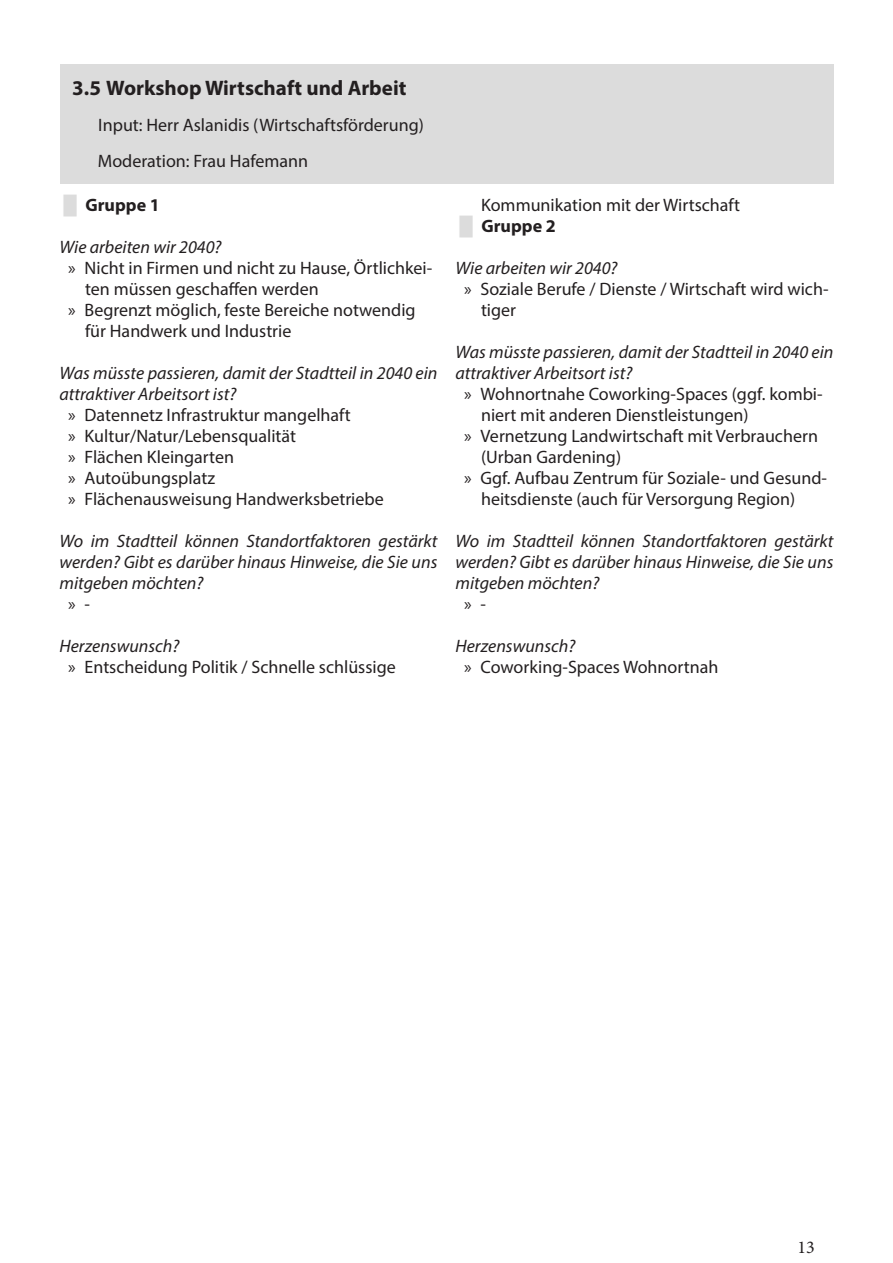
<style>
.page{position:relative;width:893px;height:1263px;background:#fff}
.page>*{position:absolute;margin:0;border:0;box-sizing:border-box;transform-origin:0 0}
.t1{font:700 21px "Myriad Pro";color:#231f20}
.t2{font:18px/21px "Myriad Pro";color:#231f20}
.Workshopfragen{font:italic 18px/21px "Myriad Pro";color:#231f20}
.t3{font:700 18px "Myriad Pro";color:#231f20}
.t4{font:18px "Minion Pro";color:#231f20}
.s1{font-family:"Arial";color:#dcdcdc}
.s2{font-family:"Arial";font-weight:400;color:#dcdcdc}
</style>
<div class="page">
<div style="left:60px;top:64px;width:773px;height:120px;background:#dcdcdc"></div>
<p class="t1" style="left:72px;top:74px;width:336px">3.5 Workshop Wirtschaft und Arbeit</p>
<p class="t2" style="left:98px;top:106px;width:328px;line-height:36px;text-indent:-21px"><span class="s1">█</span> Input: Herr Aslanidis (Wirtschaftsförderung)<br>Moderation: Frau Hafemann</p>
<p class="t3" style="left:64px;top:193px;width:98px"><span class="s2">█</span> Gruppe 1</p>
<p class="Workshopfragen" style="left:60px;top:236px;width:164px">Wie arbeiten wir 2040?</p>
<p class="t2" style="left:85px;top:257px;width:349px;text-indent:-17px">» Nicht in Firmen und nicht zu Hause, Örtlichkei&shy;ten müssen geschaffen werden</p>
<p class="t2" style="left:85px;top:299px;width:332px;text-indent:-17px">» Begrenzt möglich, feste Bereiche notwendig für Handwerk und Industrie</p>
<p class="Workshopfragen" style="left:60px;top:362px;width:379px">Was müsste passieren, damit der Stadtteil in 2040 ein attraktiver Arbeitsort ist?</p>
<p class="t2" style="left:68px;top:404px;width:284px">» Datennetz Infrastruktur mangelhaft</p>
<p class="t2" style="left:68px;top:425px;width:230px">» Kultur/Natur/Lebensqualität</p>
<p class="t2" style="left:68px;top:446px;width:168px">» Flächen Kleingarten</p>
<p class="t2" style="left:68px;top:467px;width:149px">» Autoübungsplatz</p>
<p class="t2" style="left:68px;top:488px;width:317px">» Flächenausweisung Handwerksbetriebe</p>
<p class="Workshopfragen" style="left:60px;top:530px;width:379px;text-align:justify">Wo im Stadtteil können Standortfaktoren gestärkt werden? Gibt es darüber hinaus Hinweise, die Sie uns mitgeben möchten?</p>
<p class="t2" style="left:68px;top:593px;width:24px">» -</p>
<p class="Workshopfragen" style="left:60px;top:635px;width:121px">Herzenswunsch?</p>
<p class="t2" style="left:68px;top:656px;width:329px">» Entscheidung Politik / Schnelle schlüssige</p>
<p class="t2" style="left:481px;top:194px;width:260px">Kommunikation mit der Wirtschaft</p>
<p class="t3" style="left:460px;top:214px;width:98px"><span class="s2">█</span> Gruppe 2</p>
<p class="Workshopfragen" style="left:455px;top:257px;width:164px">Wie arbeiten wir 2040?</p>
<p class="t2" style="left:481px;top:278px;width:349px;text-indent:-17px">» Soziale Berufe / Dienste / Wirtschaft wird wich&shy;tiger</p>
<p class="Workshopfragen" style="left:455px;top:341px;width:379px">Was müsste passieren, damit der Stadtteil in 2040 ein attraktiver Arbeitsort ist?</p>
<p class="t2" style="left:481px;top:383px;width:343px;text-indent:-17px">» Wohnortnahe Coworking-Spaces (ggf. kombi&shy;niert mit anderen Dienstleistungen)</p>
<p class="t2" style="left:481px;top:425px;width:338px;text-indent:-17px">» Vernetzung Landwirtschaft mit Verbrauchern (Urban Gardening)</p>
<p class="t2" style="left:481px;top:467px;width:348px;text-indent:-17px">» Ggf. Aufbau Zentrum für Soziale- und Gesund&shy;heitsdienste (auch für Versorgung Region)</p>
<p class="Workshopfragen" style="left:455px;top:530px;width:379px;text-align:justify">Wo im Stadtteil können Standortfaktoren gestärkt werden? Gibt es darüber hinaus Hinweise, die Sie uns mitgeben möchten?</p>
<p class="t2" style="left:464px;top:593px;width:24px">» -</p>
<p class="Workshopfragen" style="left:455px;top:635px;width:121px">Herzenswunsch?</p>
<p class="t2" style="left:464px;top:656px;width:256px">» Coworking-Spaces Wohnortnah</p>
<p class="t4" style="left:797px;top:1235px;width:19px">13</p>
</div>
